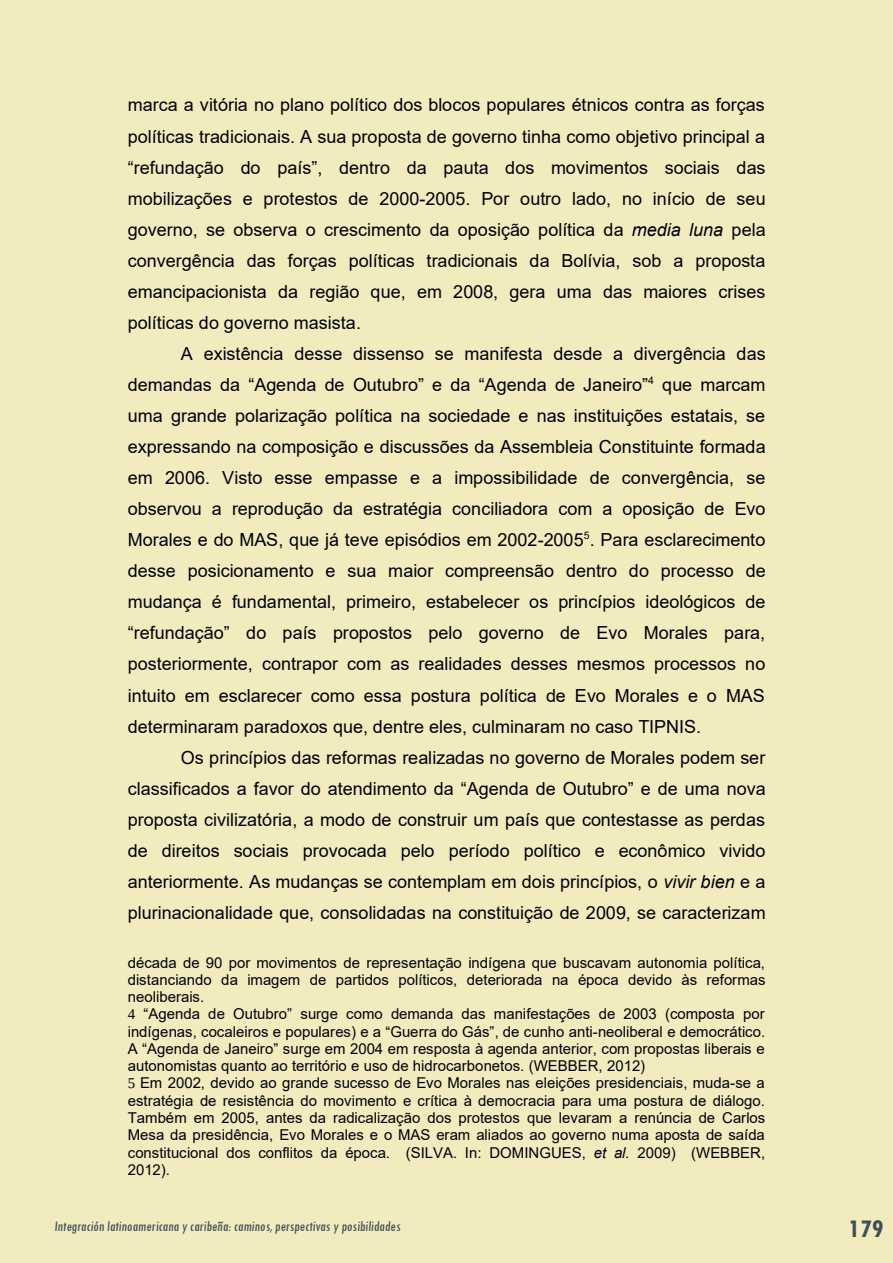
<style>
.page{position:relative;width:893px;height:1263px;background:#f2ebbe}
.page>*{position:absolute;margin:0;border:0;box-sizing:border-box;transform-origin:0 0}
.t1{font:700 condensed 27px "Tw Cen";color:#3b505a}
.t2{font:18px/31px "Arial";color:#00000a;text-align:justify}
.t3{font:15px/17.2px "Arial";color:#00000a}
.t4{font:condensed 15px "Tw Cen";color:#3b505a}
.s1{font-family:"Liberation Serif"}
</style>
<div class="page">
<p class="t2" style="left:128px;top:89px;width:639px">marca a vitória no plano político dos blocos populares étnicos contra as forças políticas tradicionais. A sua proposta de governo tinha como objetivo principal a “refundação do país”, dentro da pauta dos movimentos sociais das mobilizações e protestos de 2000-2005. Por outro lado, no início de seu governo, se observa o crescimento da oposição política da media luna pela convergência das forças políticas tradicionais da Bolívia, sob a proposta emancipacionista da região que, em 2008, gera uma das maiores crises políticas do governo masista.</p>
<p class="t2" style="left:128px;top:338px;width:640px;text-indent:53px">A existência desse dissenso se manifesta desde a divergência das demandas da “Agenda de Outubro” e da “Agenda de Janeiro”<sup>4</sup> que marcam uma grande polarização política na sociedade e nas instituições estatais, se expressando na composição e discussões da Assembleia Constituinte formada em 2006. Visto esse empasse e a impossibilidade de convergência, se observou a reprodução da estratégia conciliadora com a oposição de Evo Morales e do MAS, que já teve episódios em 2002-2005<sup>5</sup>. Para esclarecimento desse posicionamento e sua maior compreensão dentro do processo de mudança é fundamental, primeiro, estabelecer os princípios ideológicos de “refundação” do país propostos pelo governo de Evo Morales para, posteriormente, contrapor com as realidades desses mesmos processos no intuito em esclarecer como essa postura política de Evo Morales e o MAS determinaram paradoxos que, dentre eles, culminaram no caso TIPNIS.</p>
<p class="t2" style="left:128px;top:742px;width:639px;text-indent:53px">Os princípios das reformas realizadas no governo de Morales podem ser classificados a favor do atendimento da “Agenda de Outubro” e de uma nova proposta civilizatória, a modo de construir um país que contestasse as perdas de direitos sociais provocada pelo período político e econômico vivido anteriormente. As mudanças se contemplam em dois princípios, o vivir bien e a plurinacionalidade que, consolidadas na constituição de 2009, se caracterizam</p>
<p class="t3" style="left:128px;top:954px;width:639px">década de 90 por movimentos de representação indígena que buscavam autonomia política, distanciando da imagem de partidos políticos, deteriorada na época devido às reformas neoliberais.<br><span class="s1">4</span> “Agenda de Outubro” surge como demanda das manifestações de 2003 (composta por indígenas, cocaleiros e populares) e a “Guerra do Gás”, de cunho anti-neoliberal e democrático.<br>A “Agenda de Janeiro” surge em 2004 em resposta à agenda anterior, com propostas liberais e autonomistas quanto ao território e uso de hidrocarbonetos. (WEBBER, 2012)<br><span class="s1">5</span> Em 2002, devido ao grande sucesso de Evo Morales nas eleições presidenciais, muda-se a estratégia de resistência do movimento e crítica à democracia para uma postura de diálogo.<br>Também em 2005, antes da radicalização dos protestos que levaram a renúncia de Carlos Mesa da presidência, Evo Morales e o MAS eram aliados ao governo numa aposta de saída constitucional dos conflitos da época. (SILVA. In: DOMINGUES, et al. 2009) (WEBBER, 2012).</p>
<p class="t4" style="left:54px;top:1217px;width:349px">Integración latinoamericana y caribeña: caminos, perspectivas y posibilidades</p>
<h1 class="t1" style="left:848px;top:1212px;width:37px">179</h1>
</div>
